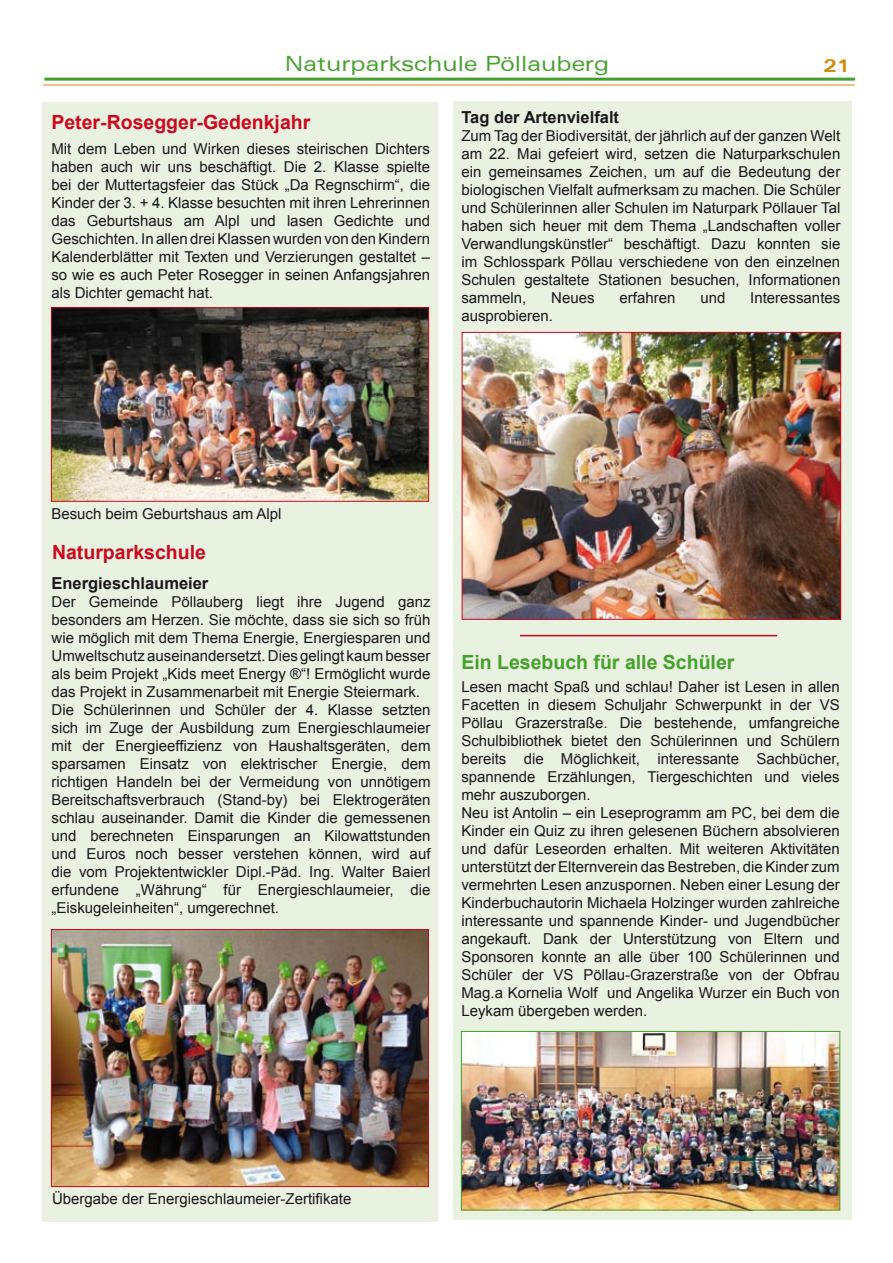
<style>
.page{position:relative;width:893px;height:1263px;background:#fff}
.page>*{position:absolute;margin:0;border:0;box-sizing:border-box;transform-origin:0 0}
.t1{font:expanded 21px "Zurich BT";color:#45a12b}
.t2{font:700 19.5px "Arial";color:#cb091e}
.t3{font:700 19.5px "Arial";color:#45a12b}
.t4{font:700 expanded 18px "Zurich BT";color:#d18b0a}
.t5{font:700 16.5px "Arial";color:#1a171b}
.t6{font:15px/18px "Arial";color:#1a171b}
</style>
<div class="page">
<hr style="left:43px;top:85px;width:812px;height:1px;background:#d18b0a">
<hr style="left:44px;top:78px;width:811px;height:3px;background:#45a12b">
<div style="left:43px;top:102px;width:395px;height:1119px;background:#e9f1e1"></div>
<div style="left:453px;top:102px;width:399px;height:1118px;background:#e9f1e1"></div>
<img style="left:53px;top:931px;width:374px;height:254px">
<div style="left:51px;top:929px;width:378px;height:258px;border:1px solid #cb091e"></div>
<img style="left:464px;top:334px;width:375px;height:284px">
<div style="left:462px;top:332px;width:379px;height:288px;border:1px solid #cb091e"></div>
<img style="left:463px;top:1033px;width:375px;height:175px">
<div style="left:461px;top:1031px;width:379px;height:179px;border:1px solid #45a12b"></div>
<img style="left:53px;top:309px;width:374px;height:191px">
<div style="left:51px;top:307px;width:378px;height:195px;border:1px solid #cb091e"></div>
<hr style="left:520px;top:635px;width:257px;height:1px;background:#cb091e">
<h1 class="t1" style="left:285px;top:51px;width:326px">Naturparkschule Pöllauberg</h1>
<p class="t4" style="left:823px;top:55px;width:28px">21</p>
<h2 class="t2" style="left:51px;top:109px;width:260px">Peter-Rosegger-Gedenkjahr</h2>
<p class="t6" style="left:51px;top:140px;width:380px;text-align:justify">Mit dem Leben und Wirken dieses steirischen Dichters haben auch wir uns beschäftigt. Die 2. Klasse spielte bei der Muttertagsfeier das Stück „Da Regnschirm“, die Kinder der 3. + 4. Klasse besuchten mit ihren Lehrerinnen das Geburtshaus am Alpl und lasen Gedichte und Geschichten. In allen drei Klassen wurden von den Kindern Kalenderblätter mit Texten und Verzierungen gestaltet – so wie es auch Peter Rosegger in seinen Anfangsjahren als Dichter gemacht hat.</p>
<p class="t5" style="left:461px;top:106px;width:159px">Tag der Artenvielfalt</p>
<p class="t6" style="left:461px;top:127px;width:380px;text-align:justify">Zum Tag der Biodiversität, der jährlich auf der ganzen Welt am 22. Mai gefeiert wird, setzen die Naturparkschulen ein gemeinsames Zeichen, um auf die Bedeutung der biologischen Vielfalt aufmerksam zu machen. Die Schüler und Schülerinnen aller Schulen im Naturpark Pöllauer Tal haben sich heuer mit dem Thema „Landschaften voller Verwandlungskünstler“ beschäftigt. Dazu konnten sie im Schlosspark Pöllau verschiedene von den einzelnen Schulen gestaltete Stationen besuchen, Informationen sammeln,</p>
<p class="t6" style="left:551px;top:289px;width:45px">Neues</p>
<p class="t6" style="left:620px;top:289px;width:57px">erfahren</p>
<p class="t6" style="left:700px;top:289px;width:27px">und</p>
<p class="t6" style="left:750px;top:289px;width:92px">Interessantes</p>
<p class="t6" style="left:461px;top:307px;width:93px">ausprobieren.</p>
<p class="t6" style="left:51px;top:505px;width:232px">Besuch beim Geburtshaus am Alpl</p>
<h2 class="t2" style="left:52px;top:539px;width:155px">Naturparkschule</h2>
<p class="t5" style="left:52px;top:572px;width:158px">Energieschlaumeier</p>
<p class="t6" style="left:52px;top:592px;width:380px">Der Gemeinde Pöllauberg liegt ihre Jugend ganz besonders am Herzen. Sie möchte, dass sie sich so früh wie möglich mit dem Thema Energie, Energiesparen und Umweltschutz auseinandersetzt. Dies gelingt kaum besser als beim Projekt „Kids meet Energy ®“! Ermöglicht wurde das Projekt in Zusammenarbeit mit Energie Steiermark.<br>Die Schülerinnen und Schüler der 4. Klasse setzten sich im Zuge der Ausbildung zum Energieschlaumeier mit der Energieeffizienz von Haushaltsgeräten, dem sparsamen Einsatz von elektrischer Energie, dem richtigen Handeln bei der Vermeidung von unnötigem Bereitschaftsverbrauch (Stand-by) bei Elektrogeräten schlau auseinander. Damit die Kinder die gemessenen und berechneten Einsparungen an Kilowattstunden und Euros noch besser verstehen können, wird auf die vom Projektentwickler Dipl.-Päd. Ing. Walter Baierl erfundene „Währung“ für Energieschlaumeier, die „Eiskugeleinheiten“, umgerechnet.</p>
<h2 class="t3" style="left:461px;top:649px;width:275px">Ein Lesebuch für alle Schüler</h2>
<p class="t6" style="left:461px;top:678px;width:380px">Lesen macht Spaß und schlau! Daher ist Lesen in allen Facetten in diesem Schuljahr Schwerpunkt in der VS Pöllau Grazerstraße. Die bestehende, umfangreiche Schulbibliothek bietet den Schülerinnen und Schülern bereits die Möglichkeit, interessante Sachbücher, spannende Erzählungen, Tiergeschichten und vieles mehr auszuborgen.<br>Neu ist Antolin – ein Leseprogramm am PC, bei dem die Kinder ein Quiz zu ihren gelesenen Büchern absolvieren und dafür Leseorden erhalten. Mit weiteren Aktivitäten unterstützt der Elternverein das Bestreben, die Kinder zum vermehrten Lesen anzuspornen. Neben einer Lesung der Kinderbuchautorin Michaela Holzinger wurden zahlreiche interessante und spannende Kinder- und Jugendbücher angekauft. Dank der Unterstützung von Eltern und Sponsoren konnte an alle über 100 Schülerinnen und Schüler der VS Pöllau-Grazerstraße von der Obfrau Mag.a Kornelia Wolf und Angelika Wurzer ein Buch von Leykam übergeben werden.</p>
<p class="t6" style="left:52px;top:1190px;width:301px">Übergabe der Energieschlaumeier-Zertifikate</p>
</div>
